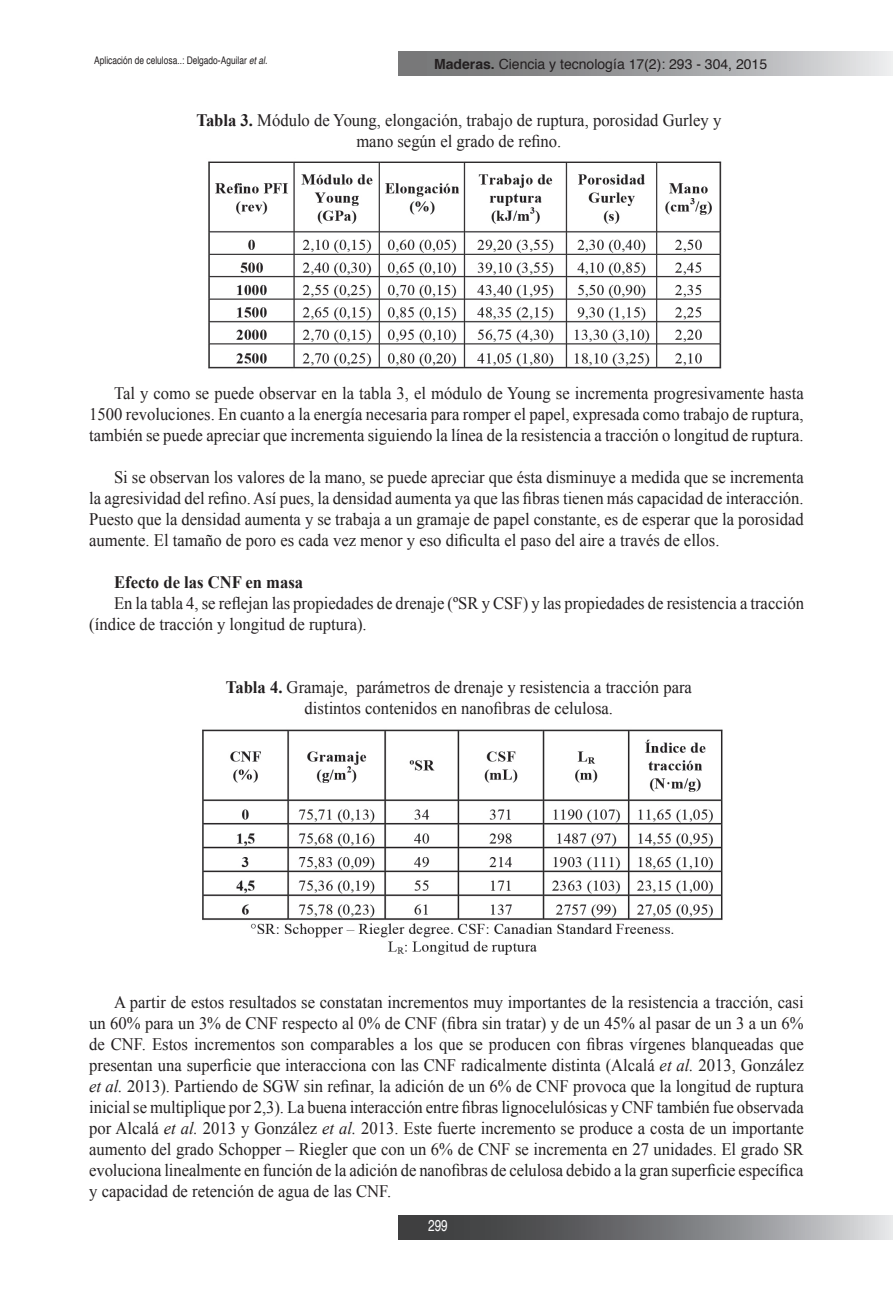
<style>
.page{position:relative;width:893px;height:1315px;background:#fff}
.page>*{position:absolute;margin:0;border:0;box-sizing:border-box;transform-origin:0 0}
.t1{font:17.5px/21px "Times New Roman";color:#231f20;text-align:justify;scale:.95 1}
.t2{font:700 17.5px "Times New Roman";color:#231f20;scale:.95 1}
.t3{font:15.75px "Helvetica";color:#fff;scale:.75 1}
.t4{font:14px "Helvetica";color:#231f20}
.t5{font:10.5px "Helvetica";color:#231f20;scale:.8 1}
.s1{font-style:italic}
.s2{font-weight:700}
</style>
<div class="page">
<svg style="left:398px;top:51px;width:495px;height:24px;background:#a2a2a4"></svg>
<svg style="left:398px;top:1215px;width:495px;height:24px;background:#7a7b7d"></svg>
<img style="left:208px;top:161px;width:514px;height:208px">
<img style="left:202px;top:729px;width:521px;height:226px">
<p class="t5" style="left:94px;top:52px;width:218px">Aplicación de celulosa..: Delgado-Aguilar <span class="s1">et al.</span></p>
<p class="t4" style="left:434px;top:53px;width:335px"><span class="s2">Maderas.</span> Ciencia y tecnología 17(2): 293 - 304, 2015</p>
<p class="t1" style="left:196px;top:109px;width:554px;text-align:center"><span class="s2">Tabla 3.</span> Módulo de Young, elongación, trabajo de ruptura, porosidad Gurley y mano según el grado de refino.</p>
<p class="t1" style="left:89px;top:382px;width:754px;text-indent:25px">Tal y como se puede observar en la tabla 3, el módulo de Young se incrementa progresivamente hasta 1500 revoluciones. En cuanto a la energía necesaria para romper el papel, expresada como trabajo de ruptura, también se puede apreciar que incrementa siguiendo la línea de la resistencia a tracción o longitud de ruptura.</p>
<p class="t1" style="left:89px;top:466px;width:754px;text-indent:25px">Si se observan los valores de la mano, se puede apreciar que ésta disminuye a medida que se incrementa la agresividad del refino. Así pues, la densidad aumenta ya que las fibras tienen más capacidad de interacción.<br>Puesto que la densidad aumenta y se trabaja a un gramaje de papel constante, es de esperar que la porosidad aumente. El tamaño de poro es cada vez menor y eso dificulta el paso del aire a través de ellos.</p>
<p class="t2" style="left:114px;top:572px;width:201px">Efecto de las CNF en masa</p>
<p class="t1" style="left:89px;top:592px;width:754px;text-indent:25px">En la tabla 4, se reflejan las propiedades de drenaje (ºSR y CSF) y las propiedades de resistencia a tracción (índice de tracción y longitud de ruptura).</p>
<p class="t1" style="left:226px;top:676px;width:492px;text-align:center"><span class="s2">Tabla 4.</span> Gramaje, parámetros de drenaje y resistencia a tracción para distintos contenidos en nanofibras de celulosa.</p>
<p class="t1" style="left:89px;top:991px;width:754px;text-indent:25px">A partir de estos resultados se constatan incrementos muy importantes de la resistencia a tracción, casi un 60% para un 3% de CNF respecto al 0% de CNF (fibra sin tratar) y de un 45% al pasar de un 3 a un 6% de CNF. Estos incrementos son comparables a los que se producen con fibras vírgenes blanqueadas que presentan una superficie que interacciona con las CNF radicalmente distinta (Alcalá <span class="s1">et al.</span> 2013, González <span class="s1">et al.</span> 2013). Partiendo de SGW sin refinar, la adición de un 6% de CNF provoca que la longitud de ruptura inicial se multiplique por 2,3). La buena interacción entre fibras lignocelulósicas y CNF también fue observada por Alcalá <span class="s1">et al.</span> 2013 y González <span class="s1">et al.</span> 2013. Este fuerte incremento se produce a costa de un importante aumento del grado Schopper – Riegler que con un 6% de CNF se incrementa en 27 unidades. El grado SR evoluciona linealmente en función de la adición de nanofibras de celulosa debido a la gran superficie específica y capacidad de retención de agua de las CNF.</p>
<p class="t3" style="left:428px;top:1213px;width:28px">299</p>
</div>
